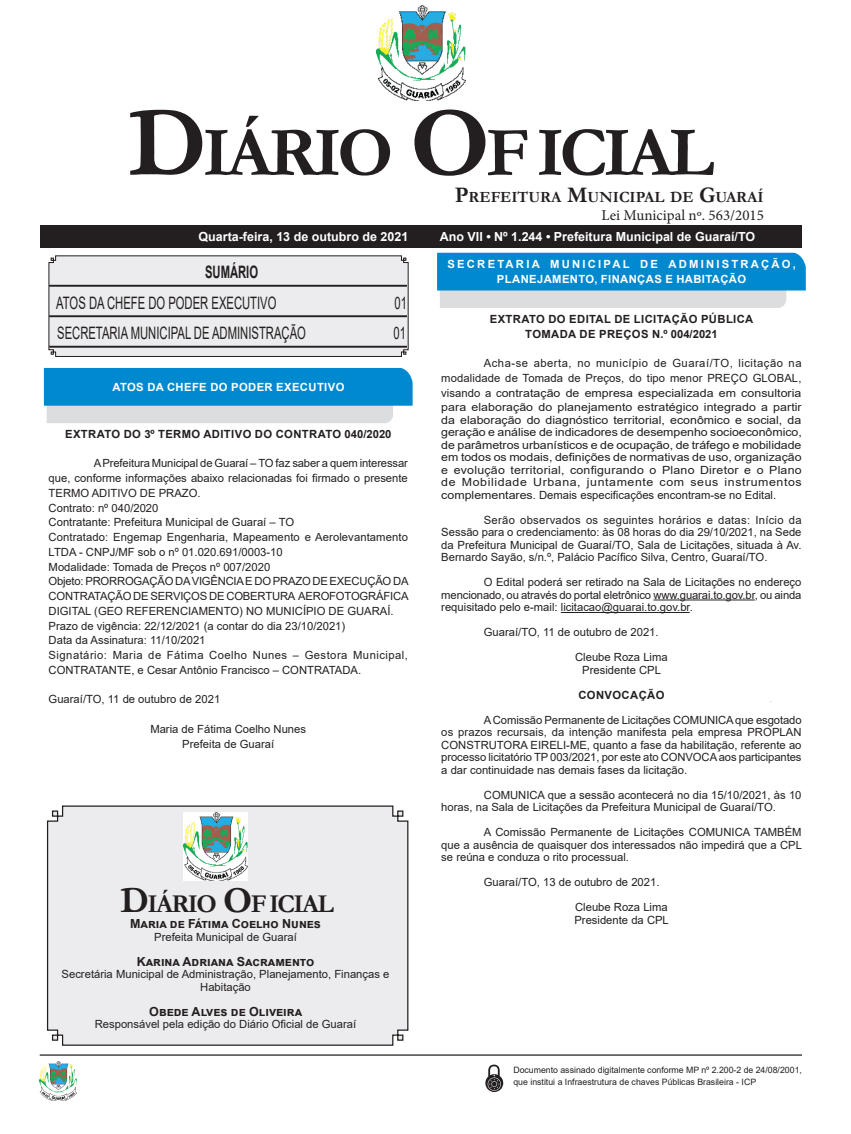
<style>
.page{position:relative;width:851px;height:1134px;background:#fff}
.page>*{position:absolute;margin:0;border:0;box-sizing:border-box;transform-origin:0 0}
.CORPO_DE_TEXTO{font:700 70.88px "Garamond";letter-spacing:-.06em;color:#231f20}
.CORPO_DE_TEXTO-2{font:700 25.88px "Garamond";letter-spacing:-.06em;color:#231f20}
.Nome_Secretário{font:17.12px "Arial";color:#231f20;scale:.66 1}
.Nome_Secretário-2{font:700 17.12px "Arial";color:#231f20;scale:.66 1}
.CORPO_DE_TEXTO-3{font:700 15.62px "Garamond";color:#231f20}
.t1{font:15px "Minion Pro";color:#231f20}
.t2{font:700 12.5px "Arial";color:#fff}
.Assinatura{font:700 12.5px "Arial";color:#231f20}
.CORPO_DE_TEXTO-4{font:11.25px/12.5px "Arial";color:#231f20;text-align:justify}
.SEM_PARAGRAFO{font:11.25px/14.8px "Arial";color:#231f20;text-align:justify}
.CORPO_DE_TEXTO-5{font:11.25px/12.5px "Arial";color:#231f20;text-align:justify;scale:1.1 1}
.Assinatura-2{font:11.25px/12.5px "Arial";color:#231f20;text-align:center}
.TITULOS{font:700 11.25px "Arial";letter-spacing:.035em;color:#231f20}
.SEM_PARAGRAFO-2{font:11.25px/14.8px "Arial";letter-spacing:.04em;color:#231f20}
.Chancela2{font:700 11.25px/15px "Arial";letter-spacing:.16em;color:#fff;text-align:center}
.Chancela2-2{font:700 11.25px "Arial";letter-spacing:.035em;color:#fff}
.CORPO_DE_TEXTO-6{font:8.75px/12.5px "Arial";color:#231f20}
.s1{font-size:101.25px}
.s2{font-size:22.38px}
.s3{font-size:36.88px}
</style>
<div class="page">
<div style="left:40px;top:225px;width:761px;height:22px;background:#231f20"></div>
<hr style="left:40px;top:1054px;width:761px;height:2px;background:#231f20">
<img style="left:376px;top:5px;width:89px;height:95px">
<img style="left:40px;top:1061px;width:37px;height:39px">
<svg style="left:485px;top:1065px;width:18px;height:27px"></svg>
<div style="left:46px;top:805px;width:363px;height:241px;background:#ececee"></div>
<img style="left:183px;top:812px;width:64px;height:68px">
<svg style="left:48px;top:255px;width:360px;height:102px;background:#dadadc"></svg>
<svg style="left:44px;top:368px;width:368px;height:55px;background:#46a4d4"></svg>
<hr style="left:653px;top:600px;width:101px;height:1px;background:#231f20">
<hr style="left:560px;top:612px;width:129px;height:1px;background:#231f20">
<svg style="left:437px;top:253px;width:368px;height:55px;background:#47a4d4"></svg>
<p class="CORPO_DE_TEXTO" style="left:128px;top:105px;width:587px"><span class="s1">D</span>IÁRIO <span class="s1">O</span>F ICIAL</p>
<p class="CORPO_DE_TEXTO-3" style="left:455px;top:186px;width:310px"><span class="s2">P</span>REFEITURA <span class="s2">M</span>UNICIPAL DE <span class="s2">G</span>UARAÍ</p>
<p class="t1" style="left:601px;top:205px;width:164px">Lei Municipal nº. 563/2015</p>
<p class="t2" style="left:198px;top:228px;width:211px">Quarta-feira, 13 de outubro de 2021</p>
<p class="t2" style="left:439px;top:228px;width:317px">Ano VII • Nº 1.244 • Prefeitura Municipal de Guaraí/TO</p>
<p class="Nome_Secretário-2" style="left:205px;top:260px;width:82px">SUMÁRIO</p>
<p class="Nome_Secretário" style="left:56px;top:291px;width:335px">ATOS DA CHEFE DO PODER EXECUTIVO</p>
<p class="Nome_Secretário" style="left:394px;top:291px;width:20px">01</p>
<p class="Nome_Secretário" style="left:57px;top:321px;width:378px">SECRETARIA MUNICIPAL DE ADMINISTRAÇÃO</p>
<p class="Nome_Secretário" style="left:393px;top:321px;width:20px">01</p>
<p class="Chancela2-2" style="left:112px;top:379px;width:233px">ATOS DA CHEFE DO PODER EXECUTIVO</p>
<p class="TITULOS" style="left:65px;top:426px;width:328px">EXTRATO DO 3º TERMO ADITIVO DO CONTRATO 040/2020</p>
<p class="SEM_PARAGRAFO" style="left:49px;top:456px;width:360px;text-indent:45px">A Prefeitura Municipal de Guaraí – TO faz saber a quem interessar que, conforme informações abaixo relacionadas foi firmado o presente TERMO ADITIVO DE PRAZO.</p>
<p class="SEM_PARAGRAFO" style="left:49px;top:500px;width:111px">Contrato: nº 040/2020</p>
<p class="SEM_PARAGRAFO" style="left:49px;top:515px;width:247px">Contratante: Prefeitura Municipal de Guaraí – TO</p>
<p class="SEM_PARAGRAFO" style="left:49px;top:530px;width:361px">Contratado: Engemap Engenharia, Mapeamento e Aerolevantamento<br>LTDA - CNPJ/MF sob o nº 01.020.691/0003-10</p>
<p class="SEM_PARAGRAFO" style="left:49px;top:559px;width:223px">Modalidade: Tomada de Preços nº 007/2020</p>
<p class="SEM_PARAGRAFO" style="left:49px;top:574px;width:361px">Objeto: PRORROGAÇÃO DA VIGÊNCIA E DO PRAZO DE EXECUÇÃO DA CONTRATAÇÃO DE SERVIÇOS DE COBERTURA AEROFOTOGRÁFICA DIGITAL (GEO REFERENCIAMENTO) NO MUNICÍPIO DE GUARAÍ.</p>
<p class="SEM_PARAGRAFO" style="left:49px;top:618px;width:298px">Prazo de vigência: 22/12/2021 (a contar do dia 23/10/2021)</p>
<p class="SEM_PARAGRAFO" style="left:49px;top:633px;width:158px">Data da Assinatura: 11/10/2021</p>
<p class="SEM_PARAGRAFO-2" style="left:49px;top:648px;width:361px">Signatário: Maria de Fátima Coelho Nunes – Gestora Municipal,<br>CONTRATANTE, e Cesar Antônio Francisco – CONTRATADA.</p>
<p class="SEM_PARAGRAFO" style="left:49px;top:692px;width:173px">Guaraí/TO, 11 de outubro de 2021</p>
<p class="Assinatura-2" style="left:150px;top:723px;width:157px">Maria de Fátima Coelho Nunes</p>
<p class="Assinatura-2" style="left:182px;top:737px;width:93px">Prefeita de Guaraí</p>
<p class="CORPO_DE_TEXTO-2" style="left:120px;top:886px;width:215px"><span class="s3">D</span>IÁRIO <span class="s3">O</span>F ICIAL</p>
<p class="Assinatura" style="left:130px;top:915px;width:192px">Maria de Fátima Coelho Nunes</p>
<p class="Assinatura-2" style="left:154px;top:930px;width:144px">Prefeita Municipal de Guaraí</p>
<p class="Assinatura" style="left:137px;top:952px;width:179px">Karina Adriana Sacramento</p>
<p class="Assinatura-2" style="left:62px;top:968px;width:329px">Secretária Municipal de Administração, Planejamento, Finanças e<br>Habitação</p>
<p class="Assinatura" style="left:149px;top:1002px;width:154px">Obede Alves de Oliveira</p>
<p class="Assinatura-2" style="left:95px;top:1018px;width:263px">Responsável pela edição do Diário Oficial de Guaraí</p>
<p class="Chancela2" style="left:447px;top:257px;width:350px">SECRETARIA MUNICIPAL DE ADMINISTRAÇÃO,<br>PLANEJAMENTO, FINANÇAS E HABITAÇÃO</p>
<p class="TITULOS" style="left:489px;top:311px;width:265px">EXTRATO DO EDITAL DE LICITAÇÃO PÚBLICA</p>
<p class="TITULOS" style="left:525px;top:326px;width:194px">TOMADA DE PREÇOS N.º 004/2021</p>
<p class="CORPO_DE_TEXTO-4" style="left:441px;top:356px;width:362px;line-height:14.8px;text-indent:43px">Acha-se aberta, no município de Guaraí/TO, licitação na modalidade de Tomada de Preços, do tipo menor PREÇO GLOBAL, visando a contratação de empresa especializada em consultoria para elaboração do planejamento estratégico integrado a partir</p>
<p class="CORPO_DE_TEXTO-5" style="left:441px;top:413px;width:329px">da elaboração do diagnóstico territorial, econômico e social, da geração e análise de indicadores de desempenho socioeconômico, de parâmetros urbanísticos e de ocupação, de tráfego e mobilidade em todos os modais, definições de normativas de uso, organização e evolução territorial, configurando o Plano Diretor e o Plano de Mobilidade Urbana, juntamente com seus instrumentos complementares. Demais especificações encontram-se no Edital.</p>
<p class="CORPO_DE_TEXTO-4" style="left:441px;top:513px;width:362px;text-indent:43px">Serão observados os seguintes horários e datas: Início da Sessão para o credenciamento: às 08 horas do dia 29/10/2021, na Sede da Prefeitura Municipal de Guaraí/TO, Sala de Licitações, situada à Av.<br>Bernardo Sayão, s/n.º, Palácio Pacífico Silva, Centro, Guaraí/TO.</p>
<p class="CORPO_DE_TEXTO-4" style="left:441px;top:576px;width:361px;text-indent:43px">O Edital poderá ser retirado na Sala de Licitações no endereço mencionado, ou através do portal eletrônico www.guarai.to.gov.br, ou ainda requisitado pelo e-mail: licitacao@guarai.to.gov.br.</p>
<p class="CORPO_DE_TEXTO-4" style="left:484px;top:626px;width:176px">Guaraí/TO, 11 de outubro de 2021.</p>
<p class="Assinatura-2" style="left:575px;top:651px;width:94px">Cleube Roza Lima</p>
<p class="Assinatura-2" style="left:582px;top:663px;width:80px">Presidente CPL</p>
<p class="TITULOS" style="left:578px;top:687px;width:88px">CONVOCAÇÃO</p>
<p class="CORPO_DE_TEXTO-4" style="left:441px;top:713px;width:362px;text-indent:43px">A Comissão Permanente de Licitações COMUNICA que esgotado os prazos recursais, da intenção manifesta pela empresa PROPLAN CONSTRUTORA EIRELI-ME, quanto a fase da habilitação, referente ao processo licitatório TP 003/2021, por este ato CONVOCA aos participantes a dar continuidade nas demais fases da licitação.</p>
<p class="CORPO_DE_TEXTO-4" style="left:441px;top:788px;width:361px;text-indent:43px">COMUNICA que a sessão acontecerá no dia 15/10/2021, às 10 horas, na Sala de Licitações da Prefeitura Municipal de Guaraí/TO.</p>
<p class="CORPO_DE_TEXTO-4" style="left:441px;top:826px;width:362px;text-indent:43px">A Comissão Permanente de Licitações COMUNICA TAMBÉM que a ausência de quaisquer dos interessados não impedirá que a CPL se reúna e conduza o rito processual.</p>
<p class="CORPO_DE_TEXTO-4" style="left:484px;top:876px;width:177px">Guaraí/TO, 13 de outubro de 2021.</p>
<p class="Assinatura-2" style="left:575px;top:901px;width:94px">Cleube Roza Lima</p>
<p class="Assinatura-2" style="left:574px;top:913px;width:96px">Presidente da CPL</p>
<p class="CORPO_DE_TEXTO-6" style="left:513px;top:1063px;width:290px">Documento assinado digitalmente conforme MP nº 2.200-2 de 24/08/2001, que institui a Infraestrutura de chaves Públicas Brasileira - ICP</p>
</div>
